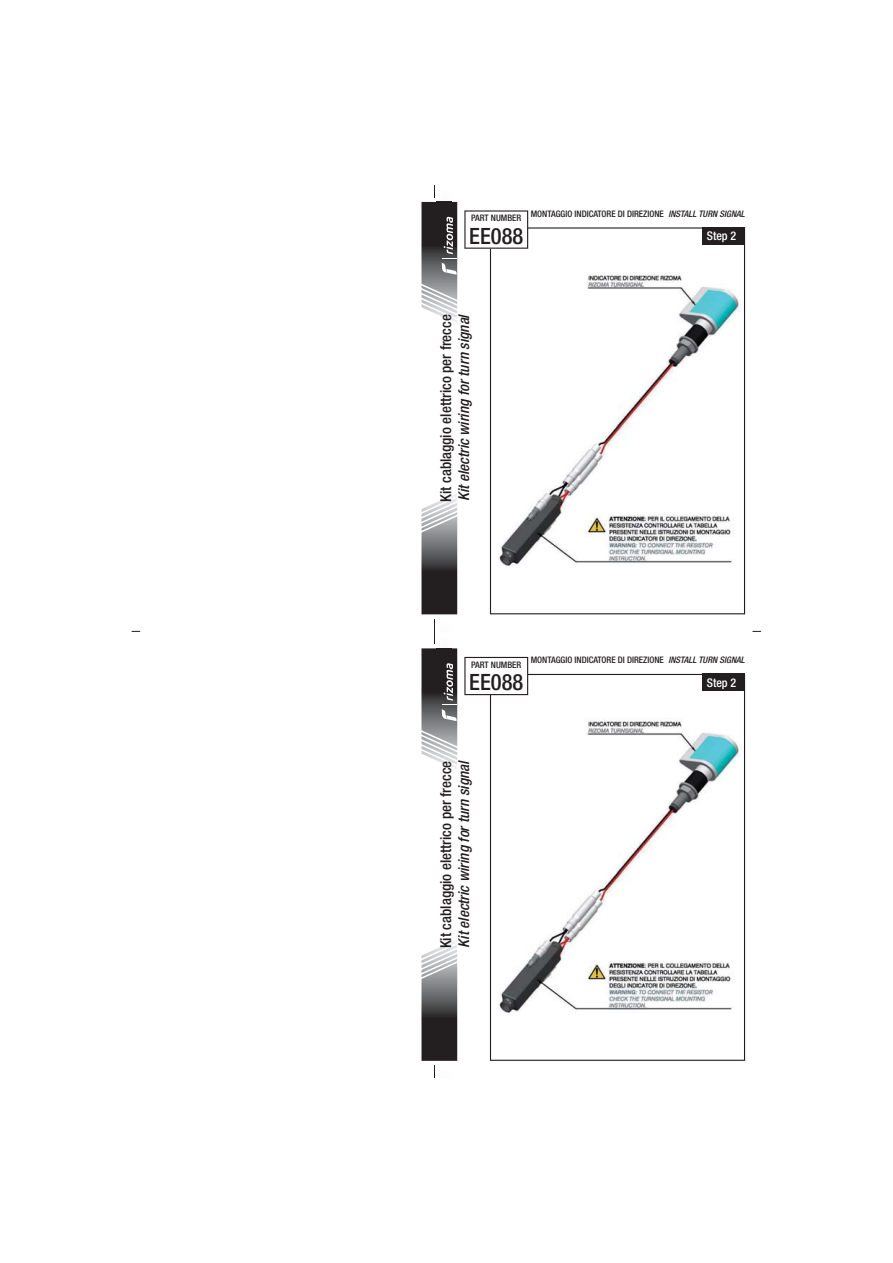
<style>
.page{position:relative;width:893px;height:1263px;background:#fff}
.page>*{position:absolute;margin:0;border:0;box-sizing:border-box;transform-origin:0 0}
.t1{font:500 condensed 22.5px "Helvetica Neue LT Std";color:#231f20}
.t2{font:500 condensed 15px "Helvetica Neue LT Std";color:#231f20}
.t3{font:italic 500 condensed 15px "Helvetica Neue LT Std";color:#231f20}
.t4{font:500 condensed 12px "Helvetica Neue LT Std";color:#fff}
.t5{font:500 condensed 9px "Helvetica Neue LT Std";color:#231f20}
.s1{font-style:italic}
</style>
<div class="page">
<svg style="left:490px;top:227px;width:255px;height:387px"></svg>
<svg style="left:421px;top:185px;width:107px;height:141px"></svg>
<div style="left:702px;top:227px;width:43px;height:17px;background:#231f20"></div>
<svg style="left:421px;top:941px;width:37px;height:137px"></svg>
<svg style="left:490px;top:674px;width:255px;height:387px"></svg>
<svg style="left:421px;top:490px;width:107px;height:282px"></svg>
<div style="left:702px;top:674px;width:43px;height:17px;background:#231f20"></div>
<p class="t5" style="left:471px;top:215px;width:52px">PART NUMBER</p>
<h1 class="t1" style="left:469px;top:228px;width:56px">EE088</h1>
<p class="t5" style="left:531px;top:210px;width:216px">MONTAGGIO INDICATORE DI DIREZIONE <span class="s1">INSTALL TURN SIGNAL</span></p>
<h3 class="t4" style="left:707px;top:232px;width:31px">Step 2</h3>
<h2 class="t2" style="left:440px;top:502px;width:189px;rotate:-90deg">Kit cablaggio elettrico per frecce</h2>
<h2 class="t3" style="left:458px;top:501px;width:187px;rotate:-90deg">Kit electric wiring for turn signal</h2>
<p class="t5" style="left:471px;top:661px;width:52px">PART NUMBER</p>
<h1 class="t1" style="left:469px;top:674px;width:56px">EE088</h1>
<p class="t5" style="left:531px;top:657px;width:216px">MONTAGGIO INDICATORE DI DIREZIONE <span class="s1">INSTALL TURN SIGNAL</span></p>
<h3 class="t4" style="left:707px;top:678px;width:31px">Step 2</h3>
<h2 class="t2" style="left:440px;top:948px;width:189px;rotate:-90deg">Kit cablaggio elettrico per frecce</h2>
<h2 class="t3" style="left:458px;top:948px;width:187px;rotate:-90deg">Kit electric wiring for turn signal</h2>
</div>
